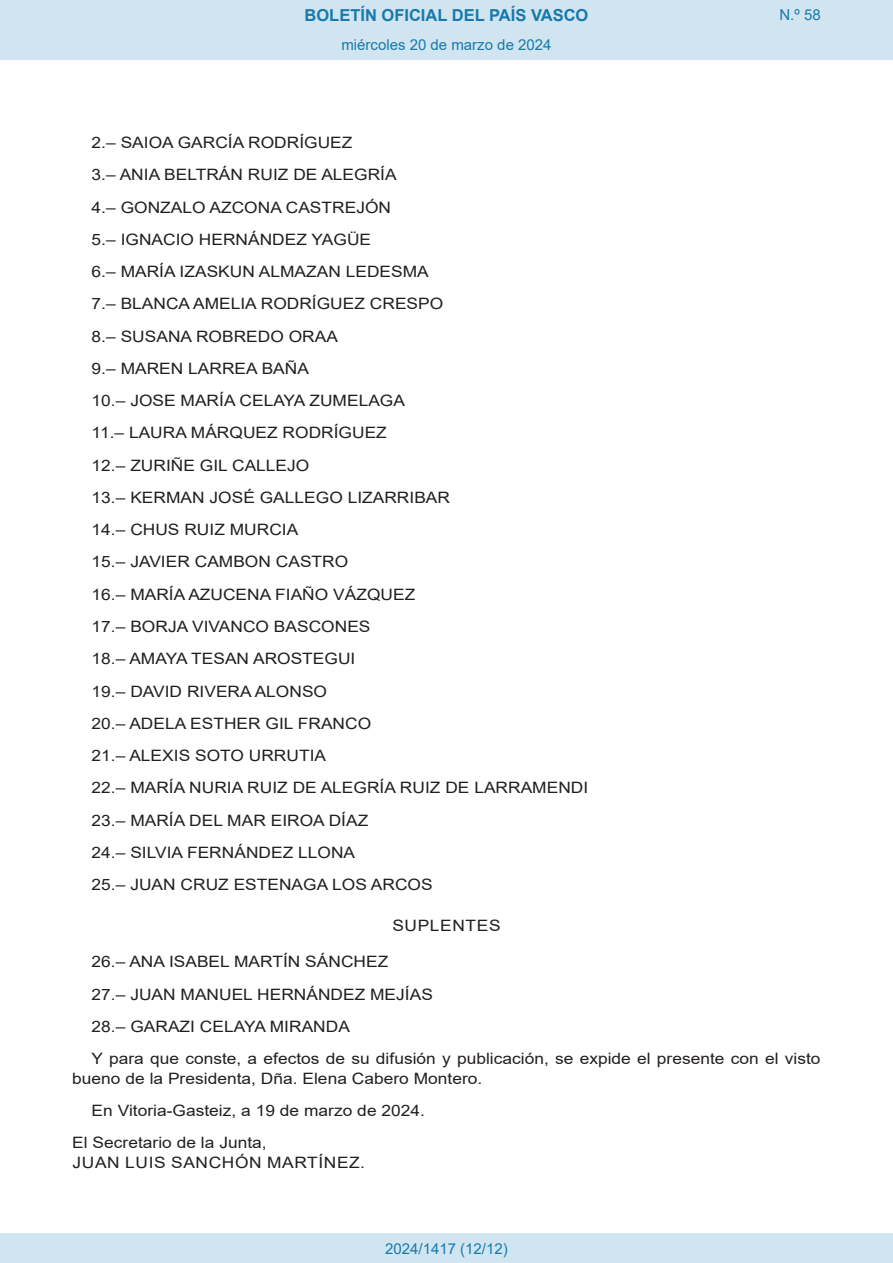
<style>
.page{position:relative;width:893px;height:1263px;background:#fff}
.page>*{position:absolute;margin:0;border:0;box-sizing:border-box;transform-origin:0 0}
.t1{font:700 16.5px "Arial";color:#1879ad}
.BOPVDetalle{font:15.6px/19.5px "Arial";color:#231f20;scale:1.11 1}
.BOPVFirmaLugFec{font:15.6px "Arial";color:#231f20;scale:1.11 1}
.BOPVFirmaNombre{font:15.6px "Arial";letter-spacing:.035em;color:#231f20;scale:1.11 1}
.BOPVFirmaPuesto{font:15.6px "Arial";color:#231f20;scale:1.11 1}
.BOPVClave{font:15.6px "Arial";letter-spacing:.035em;color:#231f20;scale:1.11 1}
.Paginacion_Centro{font:15px "Arial";color:#1879ad}
</style>
<div class="page">
<div style="left:0;top:0;width:893px;height:60px;background:#d0e5f0"></div>
<div style="left:0;top:1233px;width:893px;height:30px;background:#d0e5f0"></div>
<p class="t1" style="left:305px;top:3px;width:285px">BOLETÍN OFICIAL DEL PAÍS VASCO</p>
<p class="Paginacion_Centro" style="left:341px;top:35px;width:212px">miércoles 20 de marzo de 2024</p>
<p class="Paginacion_Centro" style="left:779px;top:5px;width:43px">N.º 58</p>
<p class="BOPVDetalle" style="left:92px;top:133px;width:236px">2.– SAIOA GARCÍA RODRÍGUEZ</p>
<p class="BOPVDetalle" style="left:92px;top:165px;width:276px">3.– ANIA BELTRÁN RUIZ DE ALEGRÍA</p>
<p class="BOPVDetalle" style="left:92px;top:197px;width:271px">4.– GONZALO AZCONA CASTREJÓN</p>
<p class="BOPVDetalle" style="left:92px;top:230px;width:253px">5.– IGNACIO HERNÁNDEZ YAGÜE</p>
<p class="BOPVDetalle" style="left:92px;top:262px;width:305px">6.– MARÍA IZASKUN ALMAZAN LEDESMA</p>
<p class="BOPVDetalle" style="left:92px;top:294px;width:318px">7.– BLANCA AMELIA RODRÍGUEZ CRESPO</p>
<p class="BOPVDetalle" style="left:92px;top:326px;width:223px">8.– SUSANA ROBREDO ORAA</p>
<p class="BOPVDetalle" style="left:92px;top:359px;width:197px">9.– MAREN LARREA BAÑA</p>
<p class="BOPVDetalle" style="left:92px;top:391px;width:284px">10.– JOSE MARÍA CELAYA ZUMELAGA</p>
<p class="BOPVDetalle" style="left:92px;top:423px;width:267px">11.– LAURA MÁRQUEZ RODRÍGUEZ</p>
<p class="BOPVDetalle" style="left:92px;top:455px;width:198px">12.– ZURIÑE GIL CALLEJO</p>
<p class="BOPVDetalle" style="left:92px;top:488px;width:324px">13.– KERMAN JOSÉ GALLEGO LIZARRIBAR</p>
<p class="BOPVDetalle" style="left:92px;top:520px;width:188px">14.– CHUS RUIZ MURCIA</p>
<p class="BOPVDetalle" style="left:92px;top:552px;width:233px">15.– JAVIER CAMBON CASTRO</p>
<p class="BOPVDetalle" style="left:92px;top:584px;width:293px">16.– MARÍA AZUCENA FIAÑO VÁZQUEZ</p>
<p class="BOPVDetalle" style="left:92px;top:617px;width:253px">17.– BORJA VIVANCO BASCONES</p>
<p class="BOPVDetalle" style="left:92px;top:649px;width:239px">18.– AMAYA TESAN AROSTEGUI</p>
<p class="BOPVDetalle" style="left:92px;top:681px;width:214px">19.– DAVID RIVERA ALONSO</p>
<p class="BOPVDetalle" style="left:92px;top:713px;width:253px">20.– ADELA ESTHER GIL FRANCO</p>
<p class="BOPVDetalle" style="left:92px;top:746px;width:213px">21.– ALEXIS SOTO URRUTIA</p>
<p class="BOPVDetalle" style="left:92px;top:778px;width:449px">22.– MARÍA NURIA RUIZ DE ALEGRÍA RUIZ DE LARRAMENDI</p>
<p class="BOPVDetalle" style="left:92px;top:810px;width:251px">23.– MARÍA DEL MAR EIROA DÍAZ</p>
<p class="BOPVDetalle" style="left:92px;top:842px;width:239px">24.– SILVIA FERNÁNDEZ LLONA</p>
<p class="BOPVDetalle" style="left:92px;top:875px;width:309px">25.– JUAN CRUZ ESTENAGA LOS ARCOS</p>
<p class="BOPVClave" style="left:392px;top:914px;width:99px">SUPLENTES</p>
<p class="BOPVDetalle" style="left:92px;top:952px;width:269px">26.– ANA ISABEL MARTÍN SÁNCHEZ</p>
<p class="BOPVDetalle" style="left:92px;top:984px;width:309px">27.– JUAN MANUEL HERNÁNDEZ MEJÍAS</p>
<p class="BOPVDetalle" style="left:92px;top:1016px;width:234px">28.– GARAZI CELAYA MIRANDA</p>
<p class="BOPVDetalle" style="left:72px;top:1049px;width:676px;text-indent:19px">Y para que conste, a efectos de su difusión y publicación, se expide el presente con el visto bueno de la Presidenta, Dña. Elena Cabero Montero.</p>
<p class="BOPVFirmaLugFec" style="left:92px;top:1100px;width:302px">En Vitoria-Gasteiz, a 19 de marzo de 2024.</p>
<p class="BOPVFirmaPuesto" style="left:72px;top:1132px;width:177px">El Secretario de la Junta,</p>
<p class="BOPVFirmaNombre" style="left:73px;top:1151px;width:265px">JUAN LUIS SANCHÓN MARTÍNEZ.</p>
<p class="Paginacion_Centro" style="left:385px;top:1238px;width:124px">2024/1417 (12/12)</p>
</div>
